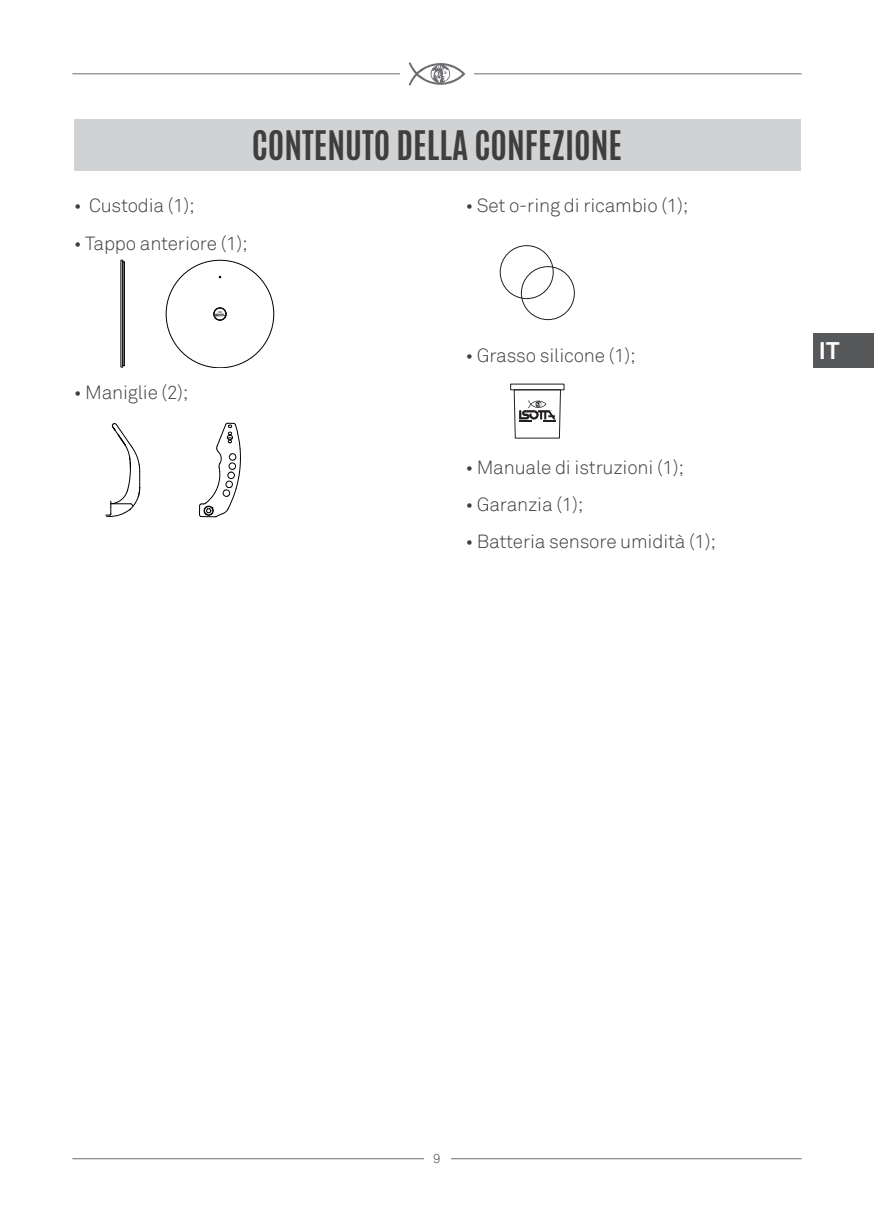
<style>
.page{position:relative;width:874px;height:1225px;background:#fff}
.page>*{position:absolute;margin:0;border:0;box-sizing:border-box;transform-origin:0 0}
.t1{font:700 34px "Antonio";color:#3e3e3f}
.t2{font:700 24px "Akkurat";color:#fff}
.t3{font:300 19px "Akkurat";letter-spacing:-.01em;color:#3e3e3f}
.t4{font:300 13px "Akkurat";color:#3e3e3f}
</style>
<div class="page">
<div style="left:812px;top:333px;width:61px;height:34px;background:#57585a"></div>
<hr style="left:72px;top:73px;width:729px;height:1px;background:#6c6d70">
<div style="left:400px;top:52px;width:73px;height:44px;background:#fff"></div>
<svg style="left:408px;top:62px;width:57px;height:24px"></svg>
<hr style="left:72px;top:1158px;width:729px;height:1px;background:#6c6d70">
<div style="left:424px;top:1154px;width:26px;height:9px;background:#fff"></div>
<div style="left:74px;top:119px;width:725px;height:51px;background:#d1d2d4"></div>
<svg style="left:510px;top:383px;width:54px;height:56px"></svg>
<div style="left:499px;top:245px;width:54px;height:54px;border:1px solid #231f20;border-radius:50%"></div>
<div style="left:520px;top:266px;width:54px;height:54px;border:1px solid #231f20;border-radius:50%"></div>
<div style="left:213px;top:307px;width:13px;height:13px;border:1px solid #000;border-radius:50%"></div>
<div style="left:213px;top:308px;width:13px;height:12px;border:1px solid #000;border-radius:50%"></div>
<div style="left:214px;top:308px;width:12px;height:12px;border:1px solid #1d1d1b;border-radius:50%"></div>
<svg style="left:215px;top:311px;width:10px;height:5px"></svg>
<svg style="left:106px;top:423px;width:34px;height:94px"></svg>
<svg style="left:199px;top:423px;width:42px;height:94px"></svg>
<div style="left:204px;top:506px;width:9px;height:9px;border:1px solid #000;border-radius:50%"></div>
<div style="left:120px;top:260px;width:3px;height:107px;border:1px solid #000"></div>
<div style="left:122px;top:261px;width:3px;height:105px;border:1px solid #000"></div>
<p class="t1" style="left:252px;top:120px;width:371px">CONTENUTO DELLA CONFEZIONE</p>
<p class="t3" style="left:74px;top:194px;width:122px">• Custodia (1);</p>
<p class="t3" style="left:74px;top:232px;width:175px">• Tappo anteriore (1);</p>
<p class="t3" style="left:74px;top:381px;width:116px">• Maniglie (2);</p>
<p class="t3" style="left:465px;top:194px;width:224px">• Set o-ring di ricambio (1);</p>
<p class="t3" style="left:465px;top:344px;width:171px">• Grasso silicone (1);</p>
<p class="t3" style="left:465px;top:456px;width:220px">• Manuale di istruzioni (1);</p>
<p class="t3" style="left:465px;top:493px;width:119px">• Garanzia (1);</p>
<p class="t3" style="left:465px;top:530px;width:252px">• Batteria sensore umidità (1);</p>
<p class="t2" style="left:818px;top:335px;width:22px">IT</p>
<p class="t4" style="left:433px;top:1151px;width:9px">9</p>
</div>
